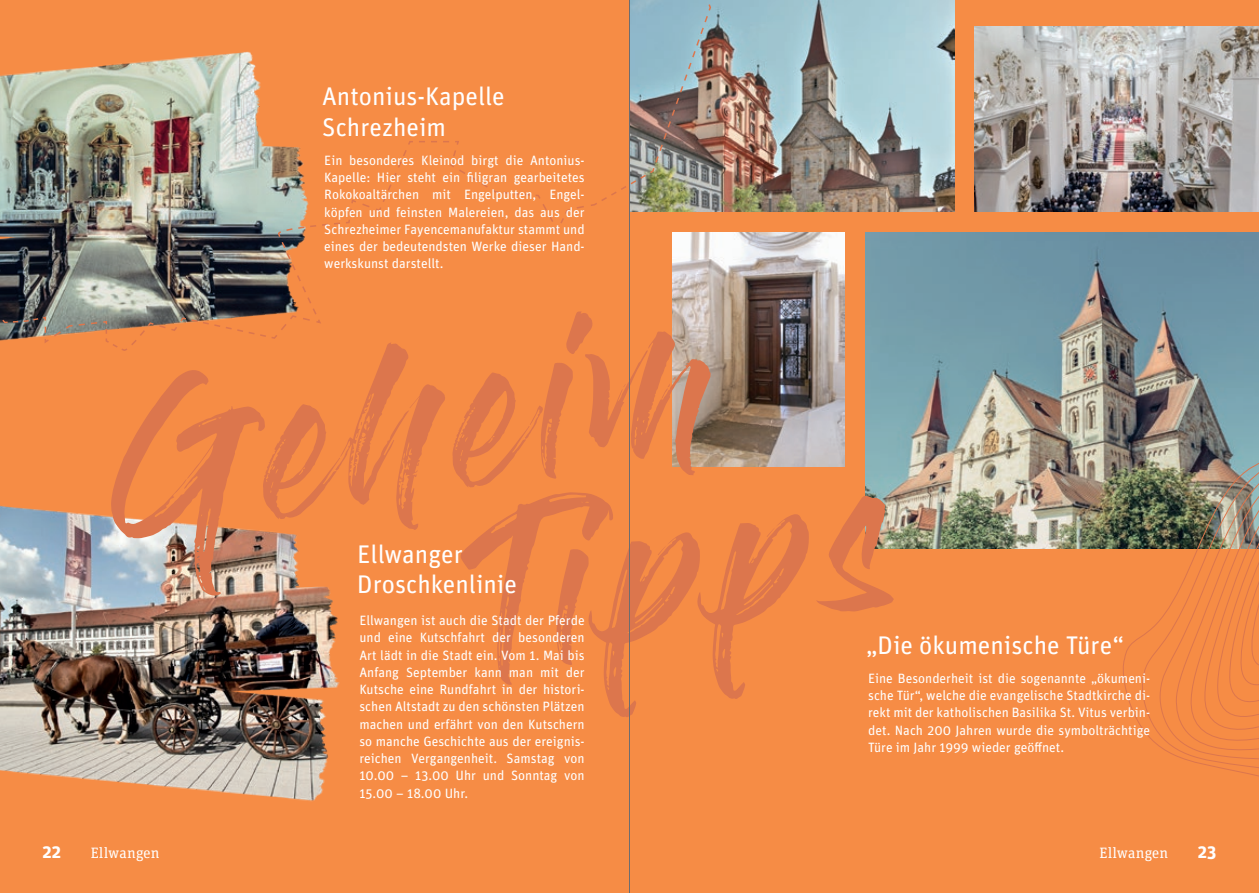
<style>
.page{position:relative;width:1259px;height:893px;background:#f68c45}
.page>*{position:absolute;margin:0;border:0;box-sizing:border-box;transform-origin:0 0}
.t1{font:157.05px/187.9px "Gloss And Bloom";color:#dc764d}
.t2{font:25.5px/30.6px "Unit Pro";color:#fff}
.t3{font:700 18px "Unit Pro";color:#fff}
.t4{font:15px "Unit Slab Pro";letter-spacing:.01em;color:#fff}
.t5{font:13.5px/17.2px "Unit Pro";color:#fff;text-align:justify}
</style>
<div class="page">
<img style="left:865px;top:233px;width:394px;height:315px">
<img style="left:975px;top:27px;width:284px;height:185px">
<img style="left:712px;top:0;width:243px;height:212px">
<img style="left:0;top:505px;width:340px;height:296px">
<img style="left:1120px;top:416px;width:139px;height:361px">
<img style="left:673px;top:233px;width:171px;height:233px">
<img style="left:0;top:0;width:712px;height:352px">
<hr style="left:629px;top:0;width:1px;height:893px;background:#6c6d70">
<h2 class="t2" style="left:322px;top:80px;width:184px">Antonius-Kapelle<br>Schrezheim</h2>
<p class="t5" style="left:324px;top:151px;width:262px">Ein besonderes Kleinod birgt die Antonius-Kapelle: Hier steht ein filigran gearbeitetes Rokokoaltärchen mit Engelputten, Engel&shy;köpfen und feinsten Malereien, das aus der Schrezheimer Fayencemanufaktur stammt und eines der bedeutendsten Werke dieser Hand&shy;werkskunst darstellt.</p>
<h1 class="t1" style="left:445px;top:340px;width:406px;text-indent:-361px;rotate:-10deg">Geheim<br>Tipps</h1>
<h2 class="t2" style="left:357px;top:537px;width:161px">Ellwanger<br>Droschkenlinie</h2>
<p class="t5" style="left:359px;top:611px;width:227px">Ellwangen ist auch die Stadt der Pferde und eine Kutschfahrt der besonderen Art lädt in die Stadt ein. Vom 1. Mai bis Anfang September kann man mit der Kutsche eine Rundfahrt in der histori&shy;schen Altstadt zu den schönsten Plätzen machen und erfährt von den Kutschern so manche Geschichte aus der ereignis&shy;reichen Vergangenheit. Samstag von 10.00 – 13.00 Uhr und Sonntag von 15.00 – 18.00 Uhr.</p>
<h2 class="t2" style="left:866px;top:629px;width:259px">„Die ökumenische Türe“</h2>
<p class="t5" style="left:868px;top:669px;width:283px">Eine Besonderheit ist die sogenannte „ökumeni&shy;sche Tür“, welche die evangelische Stadtkirche di&shy;rekt mit der katholischen Basilika St. Vitus verbin&shy;det. Nach 200 Jahren wurde die symbolträchtige Türe im Jahr 1999 wieder geöffnet.</p>
<h3 class="t3" style="left:43px;top:838px;width:20px">22</h3>
<p class="t4" style="left:91px;top:842px;width:70px">Ellwangen</p>
<p class="t4" style="left:1099px;top:842px;width:70px">Ellwangen</p>
<h3 class="t3" style="left:1197px;top:838px;width:20px">23</h3>
</div>
